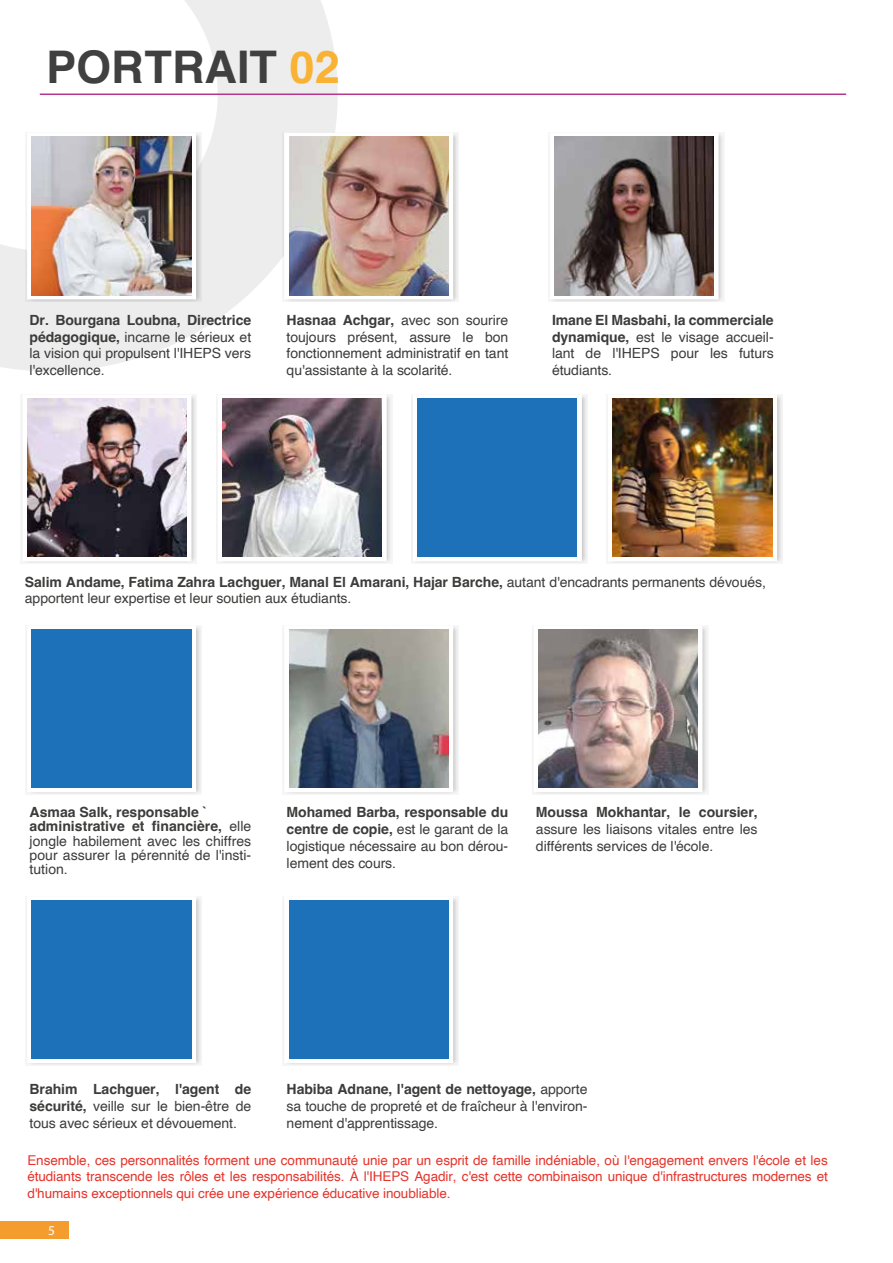
<style>
.page{position:relative;width:893px;height:1263px;background:#fff}
.page>*{position:absolute;margin:0;border:0;box-sizing:border-box;transform-origin:0 0}
.t1{font:700 45px "Helvetica";color:#404040}
.t2{font:14.1px/16.8px "Helvetica";letter-spacing:-.005em;color:#3c3c3b;text-align:justify}
.t3{font:700 14.1px "Helvetica";letter-spacing:-.005em;color:#3c3c3b}
.t4{font:13.5px/16.2px "Helvetica";letter-spacing:-.005em;color:#e7332a;text-align:justify}
.t5{font:13.5px "Myriad Pro";color:#fff}
.s1{color:#f9b234}
.s2{font-weight:700}
</style>
<div class="page">
<svg style="left:0;top:0;width:338px;height:371px"></svg>
<div style="left:0;top:1221px;width:69px;height:18px;background:#f59c2f"></div>
<hr style="left:40px;top:94px;width:806px;height:1px;background:#b5378c">
<svg style="left:25px;top:133px;width:177px;height:169px;fill:#dfdfdf"></svg>
<div style="left:27px;top:133px;width:169px;height:166px;border:7px solid #fff"></div>
<img style="left:32px;top:137px;width:159px;height:158px">
<svg style="left:26px;top:626px;width:176px;height:168px;fill:#e9e9e9"></svg>
<div style="left:27px;top:625px;width:169px;height:167px;border:7px solid #fff"></div>
<div style="left:32px;top:630px;width:159px;height:158px;background:#1d71b8"></div>
<div style="left:283px;top:625px;width:176px;height:170px;background:linear-gradient(to bottom,#e3e3e3,#e4e4e4)"></div>
<div style="left:284px;top:625px;width:169px;height:167px;border:7px solid #fff"></div>
<img style="left:289px;top:630px;width:159px;height:158px">
<div style="left:25px;top:896px;width:177px;height:169px;background:linear-gradient(to bottom,#e1e1e1,#e1e1e1)"></div>
<div style="left:27px;top:896px;width:169px;height:167px;border:7px solid #fff"></div>
<div style="left:32px;top:900px;width:159px;height:159px;background:#1d71b8"></div>
<svg style="left:283px;top:896px;width:176px;height:169px"></svg>
<div style="left:289px;top:900px;width:159px;height:159px;background:#1d71b8"></div>
<div style="left:532px;top:625px;width:176px;height:170px;background:linear-gradient(to right,#efefef,#ededed)"></div>
<div style="left:533px;top:625px;width:169px;height:167px;border:7px solid #fff"></div>
<img style="left:538px;top:630px;width:159px;height:158px">
<div style="left:283px;top:133px;width:176px;height:169px;background:linear-gradient(to bottom,#e3e3e3,#e3e3e3)"></div>
<div style="left:284px;top:133px;width:169px;height:166px;border:7px solid #fff"></div>
<img style="left:289px;top:137px;width:159px;height:158px">
<div style="left:548px;top:133px;width:176px;height:169px;background:linear-gradient(to right,#e9e9e9,#e8e8e8)"></div>
<div style="left:549px;top:133px;width:170px;height:166px;border:7px solid #fff"></div>
<img style="left:554px;top:137px;width:160px;height:158px">
<div style="left:21px;top:395px;width:176px;height:169px;background:linear-gradient(to right,#eee,#ececec)"></div>
<div style="left:22px;top:394px;width:169px;height:167px;border:7px solid #fff"></div>
<img style="left:27px;top:399px;width:159px;height:158px">
<div style="left:216px;top:395px;width:176px;height:169px;background:linear-gradient(to right,#eee,#ececec)"></div>
<div style="left:218px;top:394px;width:169px;height:167px;border:7px solid #fff"></div>
<img style="left:223px;top:399px;width:159px;height:158px">
<div style="left:411px;top:395px;width:176px;height:169px;background:linear-gradient(to bottom,#e1e1e1,#e2e2e2)"></div>
<div style="left:413px;top:394px;width:169px;height:167px;border:7px solid #fff"></div>
<div style="left:418px;top:399px;width:159px;height:158px;background:#1d71b8"></div>
<div style="left:606px;top:395px;width:177px;height:169px;background:linear-gradient(to bottom,#e1e1e1,#e1e1e1)"></div>
<div style="left:608px;top:394px;width:169px;height:167px;border:7px solid #fff"></div>
<img style="left:613px;top:399px;width:159px;height:158px">
<h1 class="t1" style="left:46px;top:40px;width:295px">PORTRAIT <span class="s1">02</span></h1>
<p class="t2" style="left:30px;top:312px;width:223px"><span class="s2">Dr. Bourgana Loubna, Directrice pédagogique,</span> incarne le sérieux et la vision qui propulsent l'IHEPS vers l'excellence.</p>
<p class="t2" style="left:287px;top:312px;width:223px"><span class="s2">Hasnaa Achgar,</span> avec son sourire toujours présent, assure le bon fonctionnement administratif en tant qu'assistante à la scolarité.</p>
<p class="t2" style="left:552px;top:312px;width:223px"><span class="s2">Imane El Masbahi, la commerciale dynamique,</span> est le visage accueil&shy;lant de l'IHEPS pour les futurs étudiants.</p>
<p class="t2" style="left:25px;top:574px;width:742px"><span class="s2">Salim Andame, Fatima Zahra Lachguer, Manal El Amarani, Hajar Barche,</span> autant d'encadrants permanents dévoués, apportent leur expertise et leur soutien aux étudiants.</p>
<p class="t2" style="left:30px;top:806px;width:223px;line-height:14.1px;text-align:left"><span class="s2">Asmaa Salk, responsable ` administrative et financière,</span> elle jongle habilement avec les chiffres pour assurer la pérennité de l'insti&shy;tution.</p>
<p class="t2" style="left:287px;top:804px;width:223px"><span class="s2">Mohamed Barba, responsable du centre de copie,</span> est le garant de la logistique nécessaire au bon dérou&shy;lement des cours.</p>
<p class="t3" style="left:536px;top:804px;width:223px">Moussa Mokhantar, le coursier,</p>
<p class="t2" style="left:536px;top:821px;width:223px">assure les liaisons vitales entre les différents services de l'école.</p>
<p class="t2" style="left:30px;top:1081px;width:223px"><span class="s2">Brahim Lachguer, l'agent de sécurité,</span> veille sur le bien-être de tous avec sérieux et dévouement.</p>
<p class="t2" style="left:287px;top:1081px;width:302px"><span class="s2">Habiba Adnane, l'agent de nettoyage,</span> apporte sa touche de propreté et de fraîcheur à l'environ&shy;nement d'apprentissage.</p>
<p class="t4" style="left:27px;top:1153px;width:802px">Ensemble, ces personnalités forment une communauté unie par un esprit de famille indéniable, où l'engagement envers l'école et les étudiants transcende les rôles et les responsabilités. À l'IHEPS Agadir, c'est cette combinaison unique d'infrastructures modernes et d'humains exceptionnels qui crée une expérience éducative inoubliable.</p>
<p class="t5" style="left:48px;top:1222px;width:8px">5</p>
</div>
